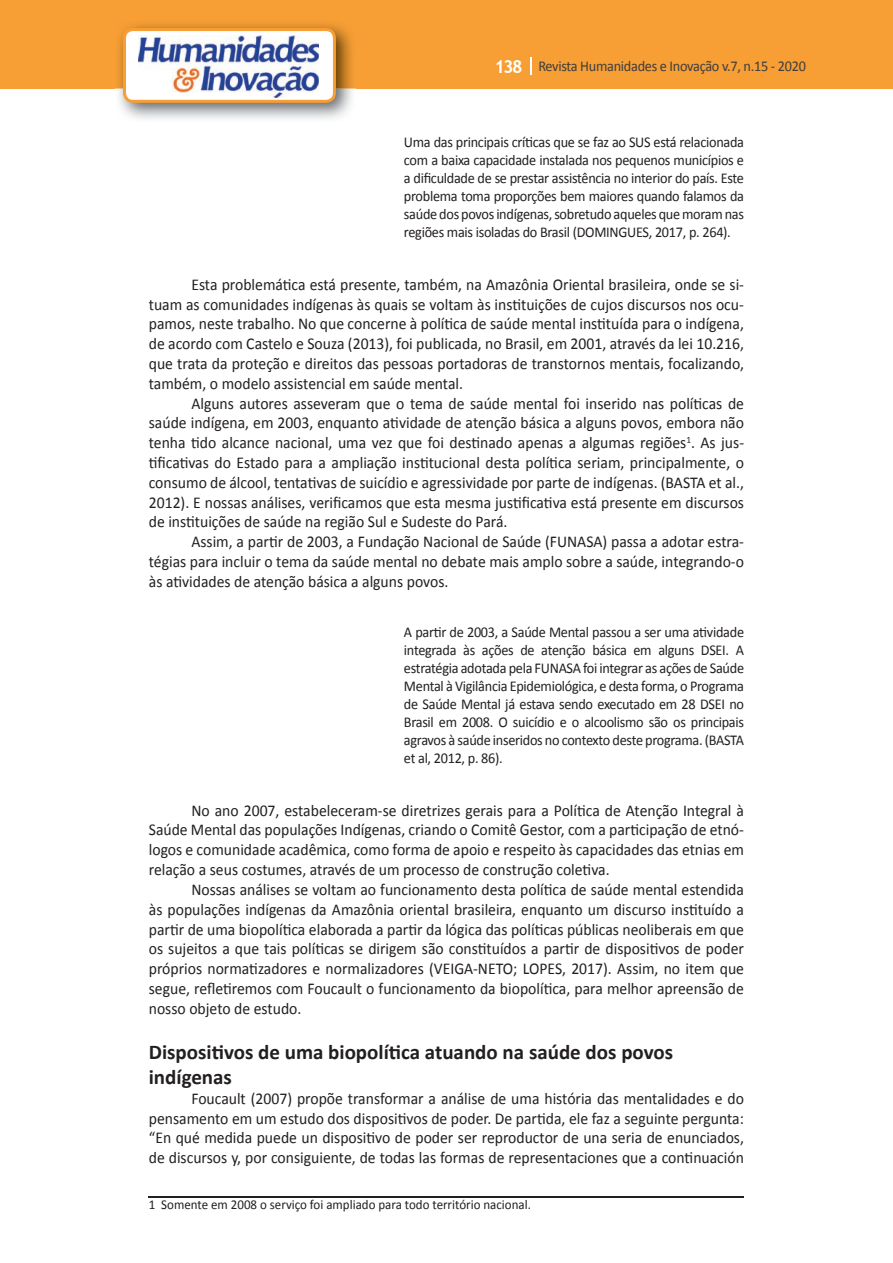
<style>
.page{position:relative;width:893px;height:1263px;background:#fff}
.page>*{position:absolute;margin:0;border:0;box-sizing:border-box;transform-origin:0 0}
.t1{font:700 21px/25.2px "Calibri";color:#231f20}
.t2{font:16.5px/19.8px "Calibri";color:#231f20;text-align:justify;scale:.95 1}
.t3{font:15px/18px "Calibri";letter-spacing:-.02em;color:#231f20;text-align:justify;scale:.95 1}
.t4{font:15px "Calibri";letter-spacing:-.02em;color:#3e3e3f;scale:.95 1}
.t5{font:13.5px "Calibri";color:#231f20;scale:.96 1}
.s1{font-family:"Trebuchet MS";font-weight:700;font-size:18px;color:#fff}
</style>
<div class="page">
<div style="left:0;top:0;width:893px;height:88px;background:#f79e34"></div>
<svg style="left:530px;top:57px;width:2px;height:18px"></svg>
<img style="left:115px;top:24px;width:241px;height:95px">
<svg style="left:123px;top:28px;width:213px;height:75px"></svg>
<hr style="left:149px;top:1196px;width:595px;height:2px;background:#231f20">
<p class="t4" style="left:495px;top:57px;width:329px"><span class="s1">138</span> Revista Humanidades e Inovação v.7, n.15 - 2020</p>
<p class="t3" style="left:404px;top:133px;width:359px">Uma das principais críticas que se faz ao SUS está relacionada com a baixa capacidade instalada nos pequenos municípios e a dificuldade de se prestar assistência no interior do país. Este problema toma proporções bem maiores quando falamos da saúde dos povos indígenas, sobretudo aqueles que moram nas regiões mais isoladas do Brasil (DOMINGUES, 2017, p. 264).</p>
<p class="t2" style="left:149px;top:274px;width:628px;text-indent:43px">Esta problemática está presente, também, na Amazônia Oriental brasileira, onde se si&shy;tuam as comunidades indígenas às quais se voltam às instituições de cujos discursos nos ocu&shy;pamos, neste trabalho. No que concerne à política de saúde mental instituída para o indígena, de acordo com Castelo e Souza (2013), foi publicada, no Brasil, em 2001, através da lei 10.216, que trata da proteção e direitos das pessoas portadoras de transtornos mentais, focalizando, também, o modelo assistencial em saúde mental.</p>
<p class="t2" style="left:149px;top:393px;width:628px;text-indent:43px">Alguns autores asseveram que o tema de saúde mental foi inserido nas políticas de saúde indígena, em 2003, enquanto atividade de atenção básica a alguns povos, embora não tenha tido alcance nacional, uma vez que foi destinado apenas a algumas regiões<sup>1</sup>. As jus&shy;tificativas do Estado para a ampliação institucional desta política seriam, principalmente, o consumo de álcool, tentativas de suicídio e agressividade por parte de indígenas. (BASTA et al., 2012). E nossas análises, verificamos que esta mesma justificativa está presente em discursos de instituições de saúde na região Sul e Sudeste do Pará.</p>
<p class="t2" style="left:149px;top:532px;width:628px;text-indent:43px">Assim, a partir de 2003, a Fundação Nacional de Saúde (FUNASA) passa a adotar estra&shy;tégias para incluir o tema da saúde mental no debate mais amplo sobre a saúde, integrando-o às atividades de atenção básica a alguns povos.</p>
<p class="t3" style="left:404px;top:623px;width:360px">A partir de 2003, a Saúde Mental passou a ser uma atividade integrada às ações de atenção básica em alguns DSEI. A estratégia adotada pela FUNASA foi integrar as ações de Saúde Mental à Vigilância Epidemiológica, e desta forma, o Programa de Saúde Mental já estava sendo executado em 28 DSEI no Brasil em 2008. O suicídio e o alcoolismo são os principais agravos à saúde inseridos no contexto deste programa. (BASTA et al, 2012, p. 86).</p>
<p class="t2" style="left:149px;top:800px;width:628px;text-indent:43px">No ano 2007, estabeleceram-se diretrizes gerais para a Política de Atenção Integral à Saúde Mental das populações Indígenas, criando o Comitê Gestor, com a participação de etnó&shy;logos e comunidade acadêmica, como forma de apoio e respeito às capacidades das etnias em relação a seus costumes, através de um processo de construção coletiva.</p>
<p class="t2" style="left:149px;top:879px;width:628px;text-indent:43px">Nossas análises se voltam ao funcionamento desta política de saúde mental estendida às populações indígenas da Amazônia oriental brasileira, enquanto um discurso instituído a partir de uma biopolítica elaborada a partir da lógica das políticas públicas neoliberais em que os sujeitos a que tais políticas se dirigem são constituídos a partir de dispositivos de poder próprios normatizadores e normalizadores (VEIGA-NETO; LOPES, 2017). Assim, no item que segue, refletiremos com Foucault o funcionamento da biopolítica, para melhor apreensão de nosso objeto de estudo.</p>
<p class="t1" style="left:149px;top:1039px;width:526px">Dispositivos de uma biopolítica atuando na saúde dos povos indígenas</p>
<p class="t2" style="left:149px;top:1088px;width:628px;text-indent:43px">Foucault (2007) propõe transformar a análise de uma história das mentalidades e do pensamento em um estudo dos dispositivos de poder. De partida, ele faz a seguinte pergunta: “En qué medida puede un dispositivo de poder ser reproductor de una seria de enunciados, de discursos y, por consiguiente, de todas las formas de representaciones que a continuación</p>
<p class="t5" style="left:149px;top:1196px;width:400px">1 Somente em 2008 o serviço foi ampliado para todo território nacional.</p>
</div>
